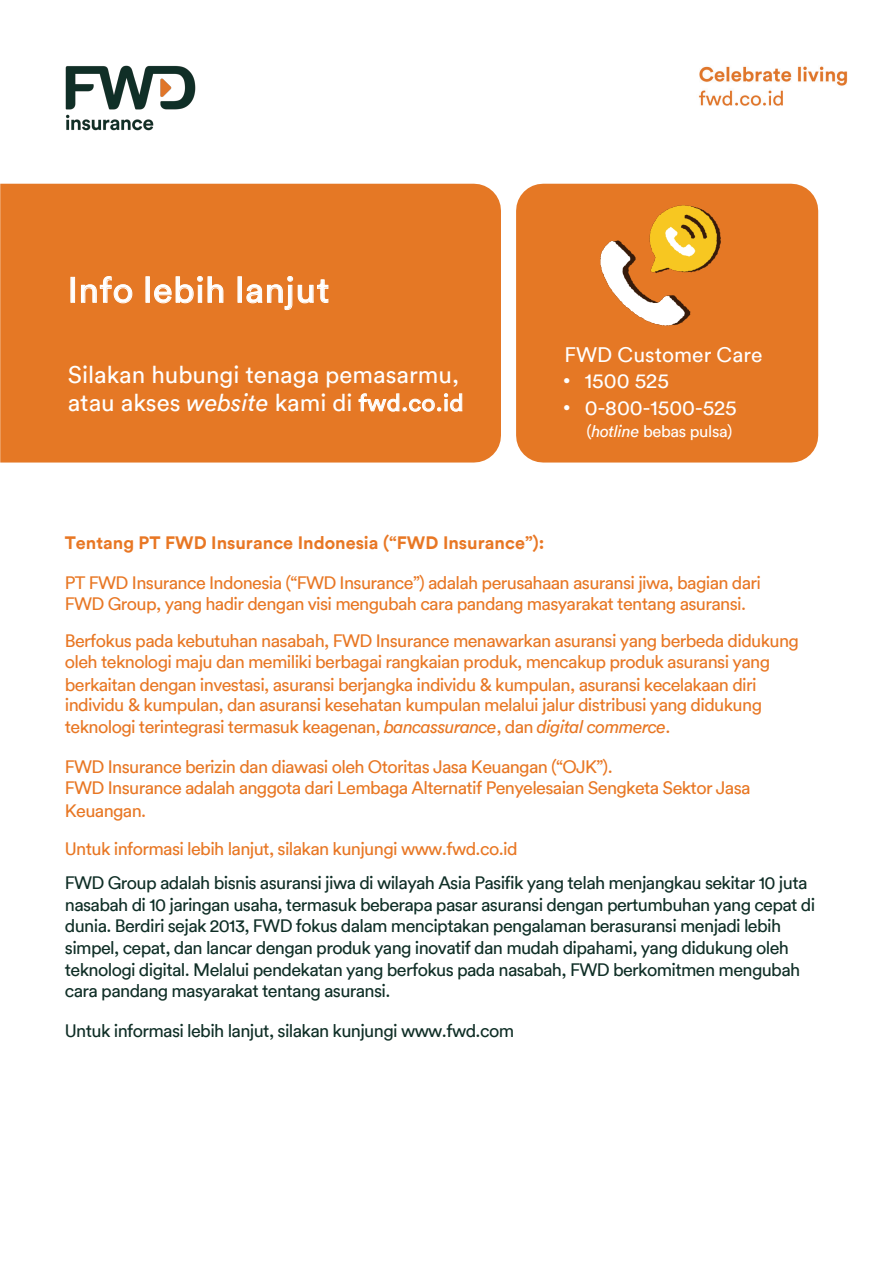
<style>
.page{position:relative;width:893px;height:1263px;background:#fff}
.page>*{position:absolute;margin:0;border:0;box-sizing:border-box;transform-origin:0 0}
.t1{font:35.25px "FWD Circular TT";letter-spacing:.02em;color:#fff}
.t2{font:24px/28.5px "FWD Circular TT";color:#fff}
.t3{font:21px/26.2px "FWD Circular TT";color:#fff}
.t4{font:18px/21.5px "FWD Circular TT";letter-spacing:-.035em;color:#e87724}
.t5{font:18px/21.5px "FWD Circular TT";letter-spacing:-.035em;color:#0f2e26}
.t6{font:700 18px "FWD Circular TT";color:#e87724}
.t7{font:16.5px "FWD Circular TT";letter-spacing:-.02em;color:#fff}
.s1{font-style:italic}
.s2{font-size:23.55px}
.s3{font-family:"Arial"}
</style>
<div class="page">
<div style="left:0;top:184px;width:501px;height:278px;background:#e57825"></div>
<svg style="left:358px;top:393px;width:104px;height:19px;background:#eb9859"></svg>
<div style="left:71px;top:277px;width:4px;height:26px;border:1px solid #fff"></div>
<svg style="left:81px;top:276px;width:52px;height:28px"></svg>
<div style="left:146px;top:276px;width:4px;height:27px;border:1px solid #fff"></div>
<svg style="left:154px;top:275px;width:70px;height:29px;background:#e9924f"></svg>
<div style="left:238px;top:276px;width:4px;height:27px;border:1px solid #fff"></div>
<svg style="left:246px;top:275px;width:83px;height:36px;background:#e88b44"></svg>
<div style="left:516px;top:184px;width:302px;height:278px;background:#e57825"></div>
<img style="left:586px;top:192px;width:148px;height:148px">
<img style="left:65px;top:65px;width:131px;height:66px">
<img style="left:698px;top:66px;width:150px;height:40px">
<h1 class="t1" style="left:68px;top:266px;width:263px">Info lebih lanjut</h1>
<h2 class="t2" style="left:68px;top:359px;width:397px">Silakan hubungi tenaga pemasarmu, atau akses <span class="s1">website</span> kami di <span class="s2">fwd.co.id</span></h2>
<p class="t3" style="left:563px;top:341px;width:201px">FWD Customer Care <span class="s3">!</span> 1500 525<br><span class="s3">!</span> 0-800-1500-525</p>
<p class="t7" style="left:587px;top:420px;width:147px">(<span class="s1">hotline</span> bebas pulsa)</p>
<p class="t6" style="left:65px;top:531px;width:481px">Tentang PT FWD Insurance Indonesia (“FWD Insurance”):</p>
<p class="t4" style="left:65px;top:571px;width:698px;line-height:20.9px">PT FWD Insurance Indonesia (“FWD Insurance”) adalah perusahaan asuransi jiwa, bagian dari<br>FWD Group, yang hadir dengan visi mengubah cara pandang masyarakat tentang asuransi.</p>
<p class="t4" style="left:65px;top:629px;width:736px">Berfokus pada kebutuhan nasabah, FWD Insurance menawarkan asuransi yang berbeda didukung oleh teknologi maju dan memiliki berbagai rangkaian produk, mencakup produk asuransi yang berkaitan dengan investasi, asuransi berjangka individu &amp; kumpulan, asuransi kecelakaan diri individu &amp; kumpulan, dan asuransi kesehatan kumpulan melalui jalur distribusi yang didukung teknologi terintegrasi termasuk keagenan, <span class="s1">bancassurance</span>, dan <span class="s1">digital commerce</span>.</p>
<p class="t4" style="left:65px;top:755px;width:687px">FWD Insurance berizin dan diawasi oleh Otoritas Jasa Keuangan (“OJK”).<br>FWD Insurance adalah anggota dari Lembaga Alternatif Penyelesaian Sengketa Sektor Jasa<br>Keuangan.</p>
<p class="t4" style="left:65px;top:838px;width:454px">Untuk informasi lebih lanjut, silakan kunjungi www.fwd.co.id</p>
<p class="t5" style="left:65px;top:870px;width:752px;line-height:22.6px">FWD Group adalah bisnis asuransi jiwa di wilayah Asia Pasifik yang telah menjangkau sekitar 10 juta nasabah di 10 jaringan usaha, termasuk beberapa pasar asuransi dengan pertumbuhan yang cepat di</p>
<p class="t5" style="left:65px;top:914px;width:737px">dunia. Berdiri sejak 2013, FWD fokus dalam menciptakan pengalaman berasuransi menjadi lebih simpel, cepat, dan lancar dengan produk yang inovatif dan mudah dipahami, yang didukung oleh teknologi digital. Melalui pendekatan yang berfokus pada nasabah, FWD berkomitmen mengubah cara pandang masyarakat tentang asuransi.</p>
<p class="t5" style="left:65px;top:1019px;width:451px">Untuk informasi lebih lanjut, silakan kunjungi www.fwd.com</p>
</div>
